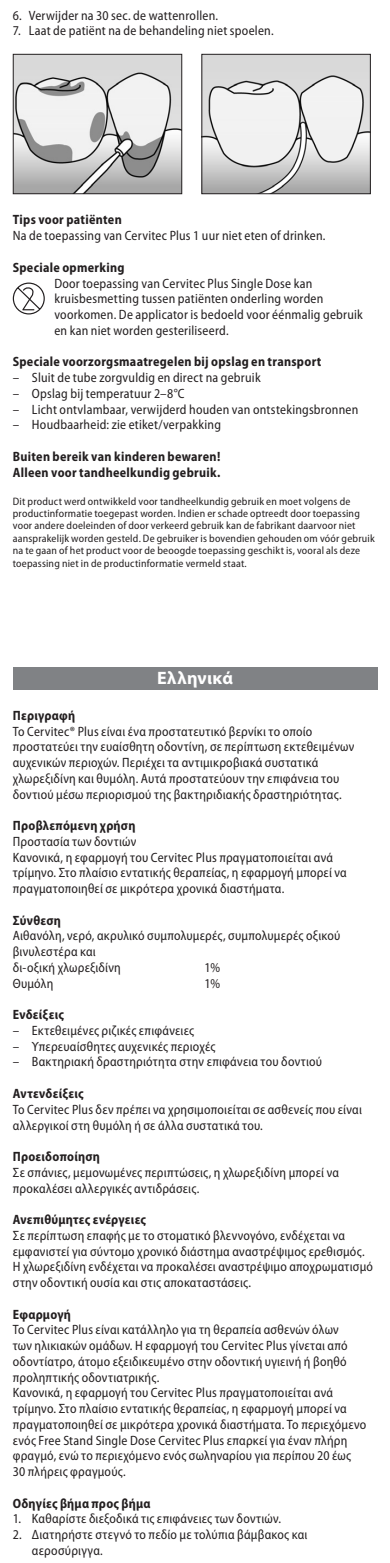
<style>
.page{position:relative;width:390px;height:1563px;background:#fff}
.page>*{position:absolute;margin:0;border:0;box-sizing:border-box;transform-origin:0 0}
.t1{font:700 18px "Myriad Pro";letter-spacing:.015em;color:#fff}
.t2{font:semi-condensed 13.5px/15.8px "Myriad Pro";letter-spacing:.015em;color:#231f20;scale:.96 1}
.t3{font:700 semi-condensed 13.5px/15.8px "Myriad Pro";letter-spacing:.02em;color:#231f20;scale:.96 1}
.t4{font:semi-condensed 10.8px/12.4px "Myriad Pro";letter-spacing:.02em;color:#231f20}
</style>
<div class="page">
<img style="left:15px;top:56px;width:165px;height:136px">
<div style="left:13px;top:54px;width:169px;height:140px;border:1px solid #231f20"></div>
<img style="left:203px;top:56px;width:165px;height:136px">
<div style="left:201px;top:54px;width:169px;height:140px;border:1px solid #231f20"></div>
<svg style="left:13px;top:282px;width:32px;height:32px"></svg>
<div style="left:13px;top:667px;width:363px;height:22px;background:#808285"></div>
<p class="t2" style="left:13px;top:8px;width:215px">6. Verwijder na 30 sec. de wattenrollen.</p>
<p class="t2" style="left:13px;top:23px;width:273px">7. Laat de patiënt na de behandeling niet spoelen.</p>
<p class="t3" style="left:13px;top:212px;width:115px">Tips voor patiënten</p>
<p class="t2" style="left:13px;top:228px;width:327px">Na de toepassing van Cervitec Plus 1 uur niet eten of drinken.</p>
<p class="t3" style="left:13px;top:259px;width:118px">Speciale opmerking</p>
<p class="t2" style="left:54px;top:275px;width:322px">Door toepassing van Cervitec Plus Single Dose kan kruisbesmetting tussen patiënten onderling worden voorkomen. De applicator is bedoeld voor éénmalig gebruik en kan niet worden gesteriliseerd.</p>
<p class="t3" style="left:13px;top:354px;width:322px">Speciale voorzorgsmaatregelen bij opslag en transport</p>
<p class="t2" style="left:13px;top:370px;width:259px">– Sluit de tube zorgvuldig en direct na gebruik</p>
<p class="t2" style="left:13px;top:386px;width:180px">– Opslag bij temperatuur 2–8°C</p>
<p class="t2" style="left:13px;top:401px;width:361px">– Licht ontvlambaar, verwijderd houden van ontstekingsbronnen</p>
<p class="t2" style="left:13px;top:417px;width:218px">– Houdbaarheid: zie etiket/verpakking</p>
<p class="t3" style="left:13px;top:448px;width:217px">Buiten bereik van kinderen bewaren!<br>Alleen voor tandheelkundig gebruik.</p>
<p class="t4" style="left:13px;top:495px;width:363px">Dit product werd ontwikkeld voor tandheelkundig gebruik en moet volgens de productinformatie toegepast worden. Indien er schade optreedt door toepassing voor andere doeleinden of door verkeerd gebruik kan de fabrikant daarvoor niet aansprakelijk worden gesteld. De gebruiker is bovendien gehouden om vóór gebruik na te gaan of het product voor de beoogde toepassing geschikt is, vooral als deze toepassing niet in de productinformatie vermeld staat.</p>
<h1 class="t1" style="left:157px;top:667px;width:77px">Ελληνικά</h1>
<p class="t3" style="left:13px;top:707px;width:66px">Περιγραφή</p>
<p class="t2" style="left:13px;top:723px;width:356px">Το Cervitec® Plus είναι ένα προστατευτικό βερνίκι το οποίο προστατεύει την ευαίσθητη οδοντίνη, σε περίπτωση εκτεθειμένων αυχενικών περιοχών. Περιέχει τα αντιμικροβιακά συστατικά χλωρεξιδίνη και θυμόλη. Αυτά προστατεύουν την επιφάνεια του δοντιού μέσω περιορισμού της βακτηριδιακής δραστηριότητας.</p>
<p class="t3" style="left:13px;top:818px;width:129px">Προβλεπόμενη χρήση</p>
<p class="t2" style="left:13px;top:834px;width:349px">Προστασία των δοντιών<br>Κανονικά, η εφαρμογή του Cervitec Plus πραγματοποιείται ανά τρίμηνο. Στο πλαίσιο εντατικής θεραπείας, η εφαρμογή μπορεί να πραγματοποιηθεί σε μικρότερα χρονικά διαστήματα.</p>
<p class="t3" style="left:13px;top:912px;width:52px">Σύνθεση</p>
<p class="t2" style="left:13px;top:928px;width:342px">Αιθανόλη, νερό, ακρυλικό συμπολυμερές, συμπολυμερές οξικού βινυλεστέρα και<br>δι-οξική χλωρεξιδίνη</p>
<p class="t2" style="left:204px;top:960px;width:18px">1%</p>
<p class="t2" style="left:13px;top:975px;width:44px">Θυμόλη</p>
<p class="t2" style="left:204px;top:975px;width:18px">1%</p>
<p class="t3" style="left:13px;top:1007px;width:55px">Ενδείξεις</p>
<p class="t2" style="left:13px;top:1023px;width:190px">– Εκτεθειμένες ριζικές επιφάνειες</p>
<p class="t2" style="left:13px;top:1038px;width:212px">– Υπερευαίσθητες αυχενικές περιοχές</p>
<p class="t2" style="left:13px;top:1054px;width:323px">– Βακτηριακή δραστηριότητα στην επιφάνεια του δοντιού</p>
<p class="t3" style="left:13px;top:1085px;width:75px">Αντενδείξεις</p>
<p class="t2" style="left:13px;top:1101px;width:364px">Το Cervitec Plus δεν πρέπει να χρησιμοποιείται σε ασθενείς που είναι αλλεργικοί στη θυμόλη ή σε άλλα συστατικά του.</p>
<p class="t3" style="left:13px;top:1149px;width:92px">Προειδοποίηση</p>
<p class="t2" style="left:13px;top:1164px;width:340px">Σε σπάνιες, μεμονωμένες περιπτώσεις, η χλωρεξιδίνη μπορεί να προκαλέσει αλλεργικές αντιδράσεις.</p>
<p class="t3" style="left:13px;top:1212px;width:140px">Ανεπιθύμητες ενέργειες</p>
<p class="t2" style="left:13px;top:1227px;width:376px">Σε περίπτωση επαφής με το στοματικό βλεννογόνο, ενδέχεται να εμφανιστεί για σύντομο χρονικό διάστημα αναστρέψιμος ερεθισμός.<br>Η χλωρεξιδίνη ενδέχεται να προκαλέσει αναστρέψιμο αποχρωματισμό στην οδοντική ουσία και στις αποκαταστάσεις.</p>
<p class="t3" style="left:13px;top:1306px;width:62px">Εφαρμογή</p>
<p class="t2" style="left:13px;top:1322px;width:369px">Το Cervitec Plus είναι κατάλληλο για τη θεραπεία ασθενών όλων<br>των ηλικιακών ομάδων. Η εφαρμογή του Cervitec Plus γίνεται από οδοντίατρο, άτομο εξειδικευμένο στην οδοντική υγιεινή ή βοηθό προληπτικής οδοντιατρικής.<br>Κανονικά, η εφαρμογή του Cervitec Plus πραγματοποιείται ανά τρίμηνο. Στο πλαίσιο εντατικής θεραπείας, η εφαρμογή μπορεί να πραγματοποιηθεί σε μικρότερα χρονικά διαστήματα. Το περιεχόμενο ενός Free Stand Single Dose Cervitec Plus επαρκεί για έναν πλήρη φραγμό, ενώ το περιεχόμενο ενός σωληναρίου για περίπου 20 έως 30 πλήρεις φραγμούς.</p>
<p class="t3" style="left:13px;top:1495px;width:145px">Οδηγίες βήμα προς βήμα</p>
<p class="t2" style="left:13px;top:1511px;width:280px">1. Καθαρίστε διεξοδικά τις επιφάνειες των δοντιών.</p>
<p class="t2" style="left:32px;top:1527px;width:288px;text-indent:-19px">2. Διατηρήστε στεγνό το πεδίο με τολύπια βάμβακος και αεροσύριγγα.</p>
</div>
